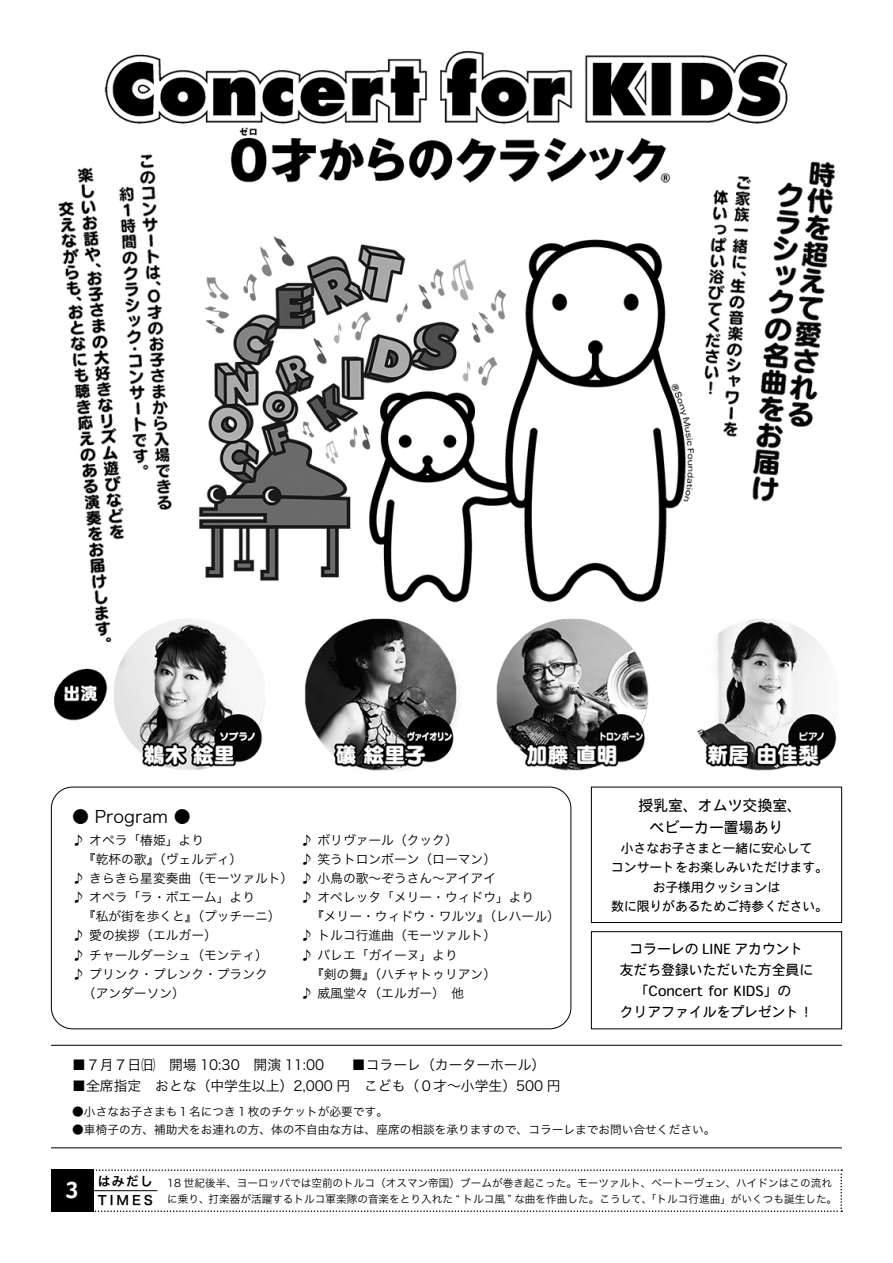
<style>
.page{position:relative;width:893px;height:1263px;background:#fff}
.page>*{position:absolute;margin:0;border:0;box-sizing:border-box;transform-origin:0 0}
.t1{font:700 25.5px "Courier";color:#fff}
.t2{font:16.95px "Hira Kaku Pro W3";color:#000}
.t3{font:14.85px/22.4px "Heisei Maru Go Std W4";color:#000;text-align:center}
.t4{font:13.8px "Hira Kaku Pro W3";color:#000}
.t5{font:13.8px/20.7px "Heisei Maru Go Std W4";color:#000;text-align:center}
.t6{font:12.75px "Hira Kaku Pro W3";color:#000}
.t7{font:12.75px/19.2px "Heisei Maru Go Std W4";color:#000;text-align:center}
.t8{font:12.75px/19.2px "Hira Kaku Pro W6";letter-spacing:.235em;color:#000}
.t9{font:11.7px "Hira Kaku Pro W3";color:#000}
.t10{font:10.65px "Hira Kaku Pro W3";color:#000}
</style>
<div class="page">
<svg style="left:94px;top:1169px;width:748px;height:43px"></svg>
<div style="left:51px;top:1169px;width:43px;height:43px;background:#000"></div>
<hr style="left:94px;top:1190px;width:63px;height:1px;background:#000">
<img style="left:54px;top:51px;width:783px;height:720px">
<hr style="left:51px;top:1045px;width:791px;height:1px;background:#000">
<hr style="left:51px;top:1147px;width:791px;height:1px;background:#000">
<div style="left:591px;top:787px;width:251px;height:136px;border:1px solid #000"></div>
<div style="left:591px;top:931px;width:251px;height:98px;border:1px solid #000"></div>
<div style="left:51px;top:787px;width:520px;height:242px;border:1px solid #000;border-radius:21px"></div>
<h2 class="t2" style="left:72px;top:801px;width:120px">● Program ●</h2>
<p class="t6" style="left:72px;top:829px;width:133px">♪ オペラ「椿姫」より</p>
<p class="t6" style="left:83px;top:848px;width:161px">『乾杯の歌』（ヴェルディ）</p>
<p class="t6" style="left:72px;top:867px;width:223px">♪ きらきら星変奏曲（モーツァルト）</p>
<p class="t6" style="left:72px;top:886px;width:184px">♪ オペラ「ラ・ボエーム」より</p>
<p class="t6" style="left:83px;top:905px;width:199px">『私が街を歩くと』（プッチーニ）</p>
<p class="t6" style="left:72px;top:924px;width:146px">♪ 愛の挨拶（エルガー）</p>
<p class="t6" style="left:72px;top:943px;width:197px">♪ チャールダーシュ（モンティ）</p>
<p class="t6" style="left:72px;top:962px;width:197px">♪ プリンク・プレンク・プランク</p>
<p class="t6" style="left:83px;top:982px;width:104px">（アンダーソン）</p>
<p class="t6" style="left:300px;top:829px;width:159px">♪ ボリヴァール（クック）</p>
<p class="t6" style="left:300px;top:848px;width:197px">♪ 笑うトロンボーン（ローマン）</p>
<p class="t6" style="left:300px;top:867px;width:197px">♪ 小鳥の歌～ぞうさん～アイアイ</p>
<p class="t6" style="left:300px;top:886px;width:235px">♪ オペレッタ「メリー・ウィドウ」より</p>
<p class="t6" style="left:311px;top:905px;width:250px">『メリー・ウィドウ・ワルツ』（レハール）</p>
<p class="t6" style="left:300px;top:924px;width:197px">♪ トルコ行進曲（モーツァルト）</p>
<p class="t6" style="left:300px;top:943px;width:159px">♪ バレエ「ガイーヌ」より</p>
<p class="t6" style="left:311px;top:962px;width:186px">『剣の舞』（ハチャトゥリアン）</p>
<p class="t6" style="left:300px;top:982px;width:165px">♪ 威風堂々（エルガー）　他</p>
<p class="t3" style="left:638px;top:794px;width:165px">授乳室、オムツ交換室、ベビーカー置場あり</p>
<p class="t7" style="left:611px;top:839px;width:218px">小さなお子さまと一緒に安心して<br>コンサートをお楽しみいただけます。お子様用クッションは<br>数に限りがあるためご持参ください。</p>
<p class="t5" style="left:620px;top:939px;width:195px">コラーレの LINE アカウント<br>友だち登録いただいた方全員に「Concert for KIDS」の<br>クリアファイルをプレゼント！</p>
<p class="t4" style="left:72px;top:1053px;width:475px">■７月７日㈰　開場 10:30　開演 11:00　　■コラーレ（カーターホール）</p>
<p class="t4" style="left:72px;top:1073px;width:490px">■全席指定　おとな（中学生以上）2,000 円　こども（０才〜小学生）500 円</p>
<p class="t9" style="left:72px;top:1101px;width:317px">●小さなお子さまも１名につき１枚のチケットが必要です。</p>
<p class="t9" style="left:72px;top:1119px;width:645px">●車椅子の方、補助犬をお連れの方、体の不自由な方は、座席の相談を承りますので、コラーレまでお問い合せください。</p>
<p class="t8" style="left:98px;top:1171px;width:57px">はみだし<br>TIMES</p>
<p class="t10" style="left:167px;top:1173px;width:666px">18 世紀後半、ヨーロッパでは空前のトルコ（オスマン帝国）ブームが巻き起こった。モーツァルト、ベートーヴェン、ハイドンはこの流れ</p>
<h1 class="t1" style="left:65px;top:1169px;width:17px">3</h1>
<p class="t10" style="left:167px;top:1189px;width:671px">に乗り、打楽器が活躍するトルコ軍楽隊の音楽をとり入れた “ トルコ風 ” な曲を作曲した。こうして、「トルコ行進曲」がいくつも誕生した。</p>
</div>
